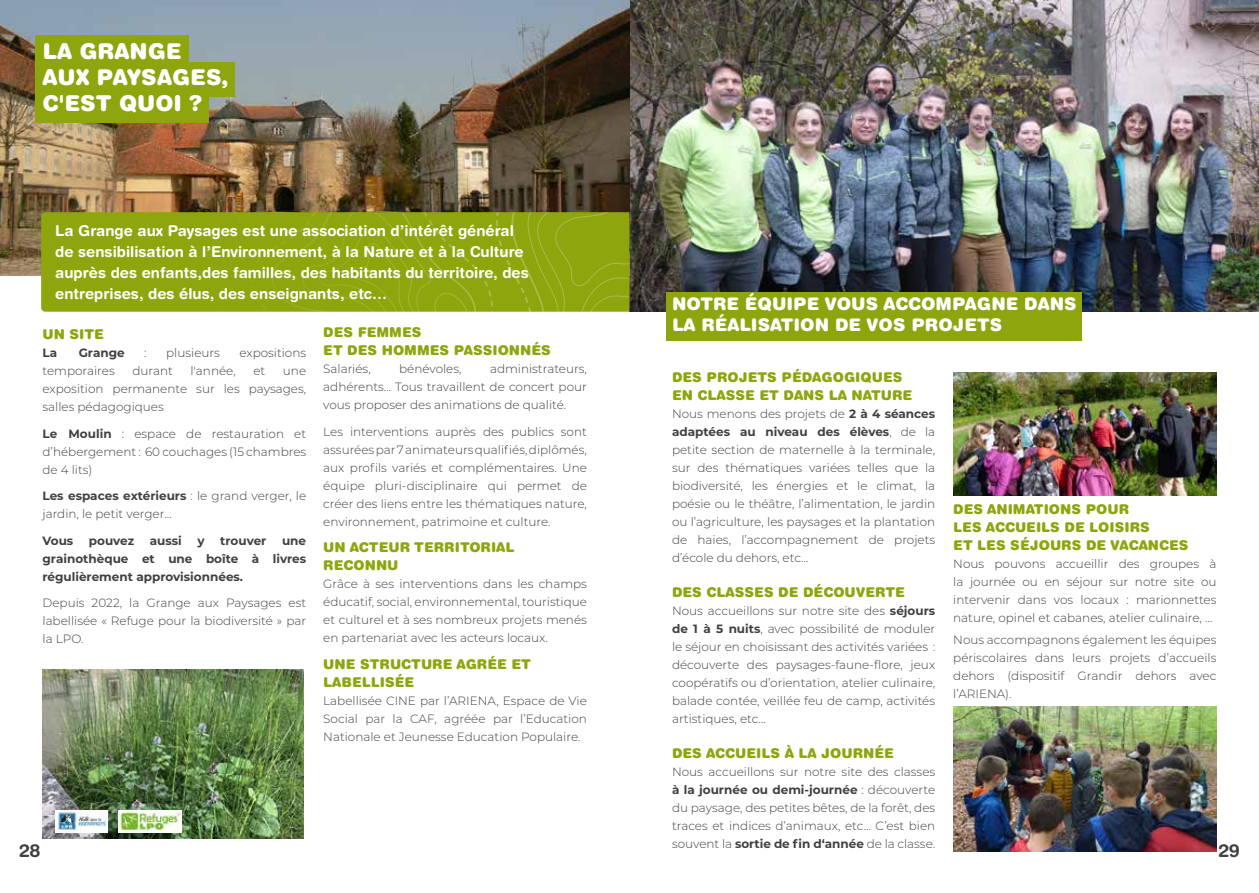
<style>
.page{position:relative;width:1259px;height:893px;background:#fff}
.page>*{position:absolute;margin:0;border:0;box-sizing:border-box;transform-origin:0 0}
.t1{font:900 21.9px/26.2px "Helvetica Rounded";color:#fff}
.t2{font:700 18px "Helvetica Rounded";color:#3f4140}
.t3{font:900 17.4px/20.9px "Helvetica Rounded";color:#fff}
.t4{font:700 15px/21px "Helvetica Rounded";color:#fff}
.t5{font:900 13.5px/18px "Helvetica Rounded";color:#8ea50d}
.t6{font:300 12px/18px "Montserrat";color:#3f4140;text-align:justify}
.t7{font:700 12px/18px "Montserrat";color:#3f4140;text-align:justify}
.s1{font-weight:700}
</style>
<div class="page">
<img style="left:629px;top:0;width:630px;height:312px">
<img style="left:0;top:0;width:629px;height:276px">
<div style="left:35px;top:35px;width:154px;height:35px;background:#8ea50d"></div>
<div style="left:35px;top:62px;width:200px;height:34px;background:#8ea50d"></div>
<div style="left:35px;top:88px;width:174px;height:35px;background:#8ea50d"></div>
<div style="left:666px;top:292px;width:416px;height:48px;background:#8ea50d"></div>
<div style="left:41px;top:212px;width:91px;height:100px;background:#8ea50d"></div>
<svg style="left:132px;top:212px;width:497px;height:100px;background:#8fa50f"></svg>
<img style="left:953px;top:707px;width:263px;height:144px">
<img style="left:953px;top:373px;width:263px;height:123px">
<img style="left:43px;top:669px;width:261px;height:170px">
<img style="left:55px;top:810px;width:52px;height:23px">
<img style="left:118px;top:810px;width:63px;height:23px">
<h1 class="t1" style="left:43px;top:37px;width:187px">LA GRANGE<br>AUX PAYSAGES,<br>C'EST QUOI ?</h1>
<p class="t4" style="left:55px;top:220px;width:475px">La Grange aux Paysages est une association d’intérêt général de sensibilisation à l’Environnement, à la Nature et à la Culture auprès des enfants,des familles, des habitants du territoire, des entreprises, des élus, des enseignants, etc…</p>
<h3 class="t3" style="left:672px;top:293px;width:406px">NOTRE ÉQUIPE VOUS ACCOMPAGNE DANS<br>LA RÉALISATION DE VOS PROJETS</h3>
<p class="t5" style="left:672px;top:368px;width:242px">DES PROJETS PÉDAGOGIQUES<br>EN CLASSE ET DANS LA NATURE</p>
<p class="t6" style="left:672px;top:405px;width:265px">Nous menons des projets de <span class="s1">2 à 4 séances adaptées au niveau des élèves</span>, de la petite section de maternelle à la terminale, sur des thématiques variées telles que la biodiversité, les énergies et le climat, la poésie ou le théâtre, l’alimentation, le jardin ou l’agriculture, les paysages et la plantation de haies, l’accompagnement de projets d’école du dehors, etc…</p>
<p class="t5" style="left:672px;top:583px;width:234px">DES CLASSES DE DÉCOUVERTE</p>
<p class="t6" style="left:672px;top:602px;width:265px">Nous accueillons sur notre site des <span class="s1">séjours de 1 à 5 nuits</span>, avec possibilité de moduler le séjour en choisissant des activités variées : découverte des paysages-faune-flore, jeux coopératifs ou d’orientation, atelier culinaire, balade contée, veillée feu de camp, activités artistiques, etc…</p>
<p class="t5" style="left:672px;top:744px;width:223px">DES ACCUEILS À LA JOURNÉE</p>
<p class="t6" style="left:672px;top:763px;width:265px">Nous accueillons sur notre site des classes <span class="s1">à la journée ou demi-journée</span> : découverte du paysage, des petites bêtes, de la forêt, des traces et indices d’animaux, etc… C’est bien souvent la <span class="s1">sortie de fin d‘année</span> de la classe.</p>
<p class="t5" style="left:323px;top:323px;width:229px">DES FEMMES<br>ET DES HOMMES PASSIONNÉS</p>
<p class="t6" style="left:323px;top:360px;width:49px">Salariés,</p>
<p class="t6" style="left:399px;top:360px;width:64px">bénévoles,</p>
<p class="t5" style="left:43px;top:325px;width:63px">UN SITE</p>
<p class="t7" style="left:43px;top:343px;width:16px">La</p>
<p class="t7" style="left:79px;top:343px;width:48px">Grange</p>
<p class="t6" style="left:144px;top:343px;width:4px">:</p>
<p class="t6" style="left:166px;top:343px;width:55px">plusieurs</p>
<p class="t6" style="left:239px;top:343px;width:68px">expositions</p>
<p class="t6" style="left:43px;top:361px;width:74px">temporaires</p>
<p class="t6" style="left:132px;top:361px;width:42px">durant</p>
<p class="t6" style="left:190px;top:361px;width:47px">l'année,</p>
<p class="t6" style="left:253px;top:361px;width:13px">et</p>
<p class="t6" style="left:323px;top:360px;width:265px;text-indent:167px">administrateurs, adhérents... Tous travaillent de concert pour vous proposer des animations de qualité.</p>
<p class="t6" style="left:323px;top:422px;width:265px">Les interventions auprès des publics sont assurées par 7 animateurs qualifiés, diplômés, aux profils variés et complémentaires. Une équipe pluri-disciplinaire qui permet de créer des liens entre les thématiques nature, environnement, patrimoine et culture.</p>
<p class="t5" style="left:323px;top:538px;width:193px">UN ACTEUR TERRITORIAL<br>RECONNU</p>
<p class="t6" style="left:323px;top:575px;width:265px">Grâce à ses interventions dans les champs éducatif, social, environnemental, touristique et culturel et à ses nombreux projets menés en partenariat avec les acteurs locaux.</p>
<p class="t5" style="left:323px;top:655px;width:209px">UNE STRUCTURE AGRÉE ET<br>LABELLISÉE</p>
<p class="t6" style="left:323px;top:691px;width:265px">Labellisée CINE par l’ARIENA, Espace de Vie Social par la CAF, agréée par l’Education Nationale et Jeunesse Education Populaire.</p>
<p class="t6" style="left:43px;top:361px;width:265px;text-indent:240px">une exposition permanente sur les paysages, salles pédagogiques</p>
<p class="t6" style="left:43px;top:424px;width:265px"><span class="s1">Le Moulin</span> : espace de restauration et d’hébergement : 60 couchages (15 chambres de 4 lits)</p>
<p class="t6" style="left:43px;top:486px;width:265px"><span class="s1">Les espaces extérieurs</span> : le grand verger, le jardin, le petit verger…</p>
<p class="t7" style="left:43px;top:531px;width:32px">Vous</p>
<p class="t7" style="left:89px;top:531px;width:47px">pouvez</p>
<p class="t7" style="left:150px;top:531px;width:34px">aussi</p>
<p class="t7" style="left:197px;top:531px;width:9px">y</p>
<p class="t7" style="left:220px;top:531px;width:48px">trouver</p>
<p class="t5" style="left:953px;top:500px;width:237px">DES ANIMATIONS POUR<br>LES ACCUEILS DE LOISIRS<br>ET LES SÉJOURS DE VACANCES</p>
<p class="t6" style="left:953px;top:555px;width:265px">Nous pouvons accueillir des groupes à la journée ou en séjour sur notre site ou intervenir dans vos locaux : marionnettes nature, opinel et cabanes, atelier culinaire, …</p>
<p class="t6" style="left:953px;top:631px;width:265px">Nous accompagnons également les équipes périscolaires dans leurs projets d’accueils dehors (dispositif Grandir dehors avec l’ARIENA).</p>
<p class="t7" style="left:43px;top:531px;width:265px;text-indent:239px">une grainothèque et une boîte à livres régulièrement approvisionnées.</p>
<p class="t6" style="left:43px;top:593px;width:265px">Depuis 2022, la Grange aux Paysages est labellisée « Refuge pour la biodiversité » par la LPO.</p>
<h2 class="t2" style="left:19px;top:840px;width:23px">28</h2>
<h2 class="t2" style="left:1218px;top:840px;width:23px">29</h2>
</div>
